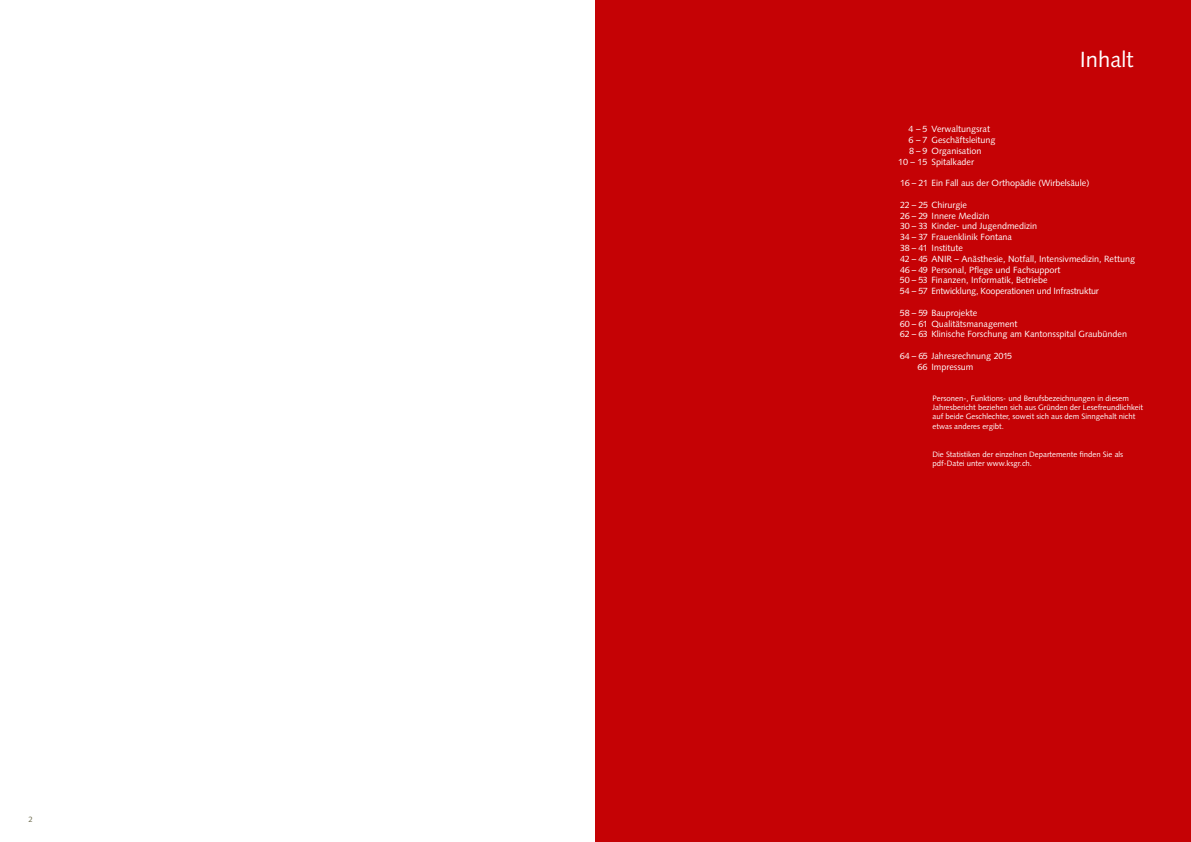
<style>
.page{position:relative;width:1191px;height:842px;background:#fff}
.page>*{position:absolute;margin:0;border:0;box-sizing:border-box;transform-origin:0 0}
.t1{font:22px "Syntax";color:#fff}
.t2{font:9px/10.8px "Syntax";color:#fff}
.t3{font:7.8px/9.4px "Syntax";color:#fff}
.t4{font:7.8px "Syntax";color:#6d6b4d}
</style>
<div class="page">
<div style="left:595px;top:0;width:596px;height:842px;background:#c50205"></div>
<p class="t4" style="left:28px;top:815px;width:6px">2</p>
<h1 class="t1" style="left:1079px;top:47px;width:55px">Inhalt</h1>
<p class="t2" style="left:908px;top:124px;width:83px">4 – 5 Verwaltungsrat</p>
<p class="t2" style="left:908px;top:134px;width:89px">6 – 7 Geschäftsleitung</p>
<p class="t2" style="left:909px;top:145px;width:74px">8 – 9 Organisation</p>
<p class="t2" style="left:898px;top:156px;width:78px">10 – 15 Spitalkader</p>
<p class="t2" style="left:900px;top:178px;width:191px">16 – 21 Ein Fall aus der Orthopädie (Wirbelsäule)</p>
<p class="t2" style="left:900px;top:199px;width:237px">22 – 25 Chirurgie<br>26 – 29 Innere Medizin<br>30 – 33 Kinder- und Jugendmedizin<br>34 – 37 Frauenklinik Fontana<br>38 – 41 Institute<br>42 – 45 ANIR – Anästhesie, Notfall, Intensivmedizin, Rettung 46 – 49 Personal, Pflege und Fachsupport<br>50 – 53 Finanzen, Informatik, Betriebe<br>54 – 57 Entwicklung, Kooperationen und Infrastruktur</p>
<p class="t2" style="left:900px;top:307px;width:229px">58 – 59 Bauprojekte<br>60 – 61 Qualitätsmanagement<br>62 – 63 Klinische Forschung am Kantonsspital Graubünden</p>
<p class="t2" style="left:917px;top:350px;width:96px;text-indent:-17px">64 – 65 Jahresrechnung 2015<br>66 Impressum</p>
<p class="t3" style="left:932px;top:393px;width:212px">Personen-, Funktions- und Berufsbezeichnungen in diesem Jahresbericht beziehen sich aus Gründen der Lesefreundlichkeit auf beide Geschlechter, soweit sich aus dem Sinngehalt nicht etwas anderes ergibt.</p>
<p class="t3" style="left:932px;top:449px;width:192px">Die Statistiken der einzelnen Departemente finden Sie als pdf-Datei unter www.ksgr.ch.</p>
</div>
